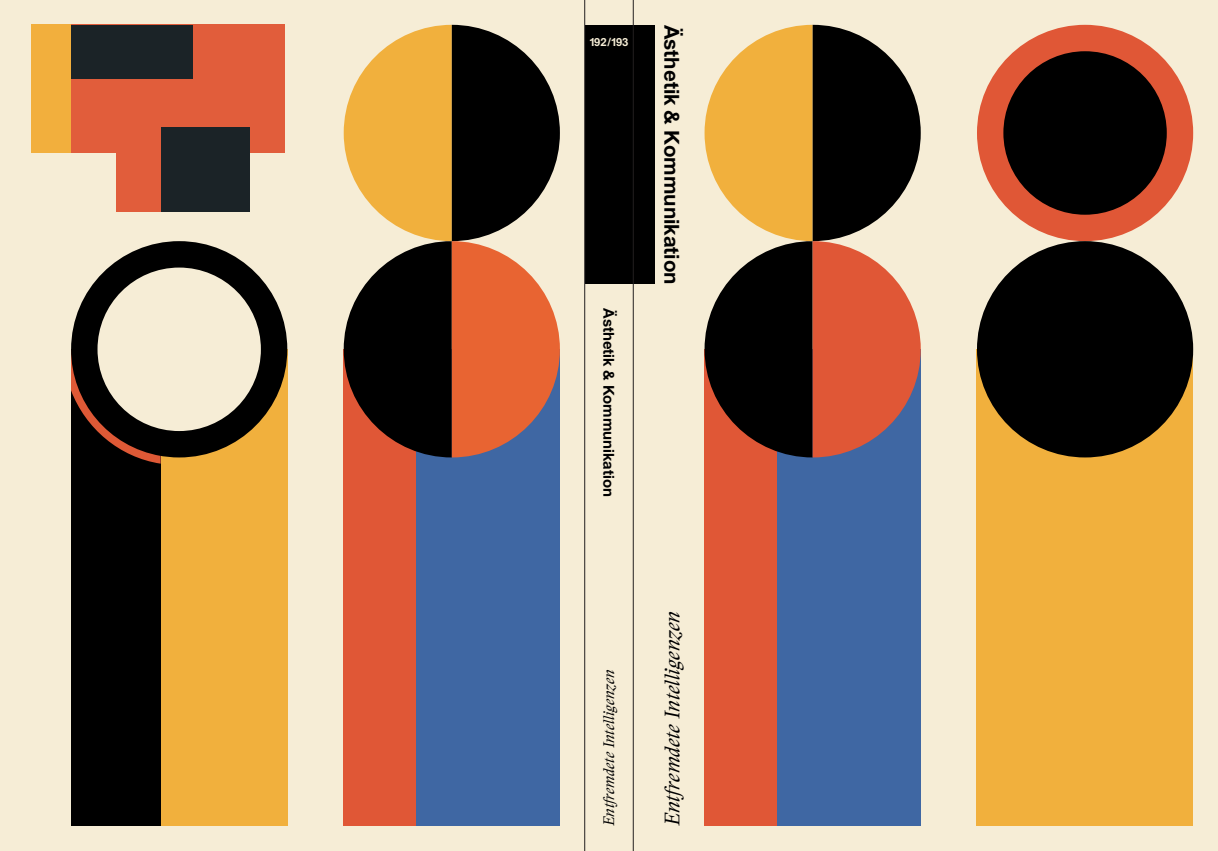
<style>
.page{position:relative;width:1218px;height:851px;background:#fff}
.page>*{position:absolute;margin:0;border:0;box-sizing:border-box;transform-origin:0 0}
.t1{font:italic 20.62px "Stanley";color:#000}
.t2{font:700 20.62px "Union";color:#000}
.t3{font:italic 15px "Stanley";color:#000}
.t4{font:700 15px "Union";color:#000}
.t5{font:700 11.25px "Union";letter-spacing:-.03em;color:#f6edd6}
</style>
<div class="page">
<div style="left:0;top:0;width:1218px;height:850px;background:#f6edd6"></div>
<div style="left:585px;top:25px;width:69px;height:258px;background:#000"></div>
<div style="left:977px;top:349px;width:216px;height:477px;background:#f1b03d"></div>
<div style="left:776px;top:349px;width:145px;height:477px;background:#3f67a3"></div>
<div style="left:704px;top:349px;width:72px;height:477px;background:#e05736"></div>
<div style="left:416px;top:349px;width:144px;height:477px;background:#3f67a3"></div>
<div style="left:344px;top:349px;width:72px;height:477px;background:#e05736"></div>
<div style="left:143px;top:349px;width:144px;height:477px;background:#f1b03d"></div>
<div style="left:71px;top:349px;width:90px;height:477px;background:#000"></div>
<div style="left:977px;top:25px;width:216px;height:216px;background:#e05736;border-radius:50%"></div>
<div style="left:71px;top:241px;width:216px;height:216px;background:#000;border-radius:50%"></div>
<div style="left:977px;top:241px;width:216px;height:216px;background:#000;border-radius:50%"></div>
<div style="left:1003px;top:51px;width:164px;height:164px;background:#000;border-radius:50%"></div>
<div style="left:98px;top:267px;width:163px;height:164px;background:#f6edd6;border-radius:50%"></div>
<svg style="left:704px;top:25px;width:217px;height:432px"></svg>
<svg style="left:344px;top:25px;width:216px;height:432px"></svg>
<svg style="left:71px;top:349px;width:90px;height:114px"></svg>
<div style="left:31px;top:25px;width:40px;height:128px;background:#f2af3d"></div>
<div style="left:117px;top:153px;width:45px;height:58px;background:#e15d3b"></div>
<div style="left:71px;top:25px;width:214px;height:128px;background:#e15d3b"></div>
<div style="left:162px;top:127px;width:88px;height:84px;background:#1b2327"></div>
<div style="left:71px;top:25px;width:122px;height:53px;background:#1b2327"></div>
<hr style="left:584px;top:0;width:1px;height:850px;background:#231f20">
<hr style="left:633px;top:0;width:1px;height:850px;background:#231f20">
<p class="t5" style="left:590px;top:35px;width:40px">192/193</p>
<p class="t4" style="left:618px;top:308px;width:190px;rotate:90deg">Ästhetik &amp; Kommunikation</p>
<h1 class="t2" style="left:684px;top:25px;width:261px;rotate:90deg">Ästhetik &amp; Kommunikation</h1>
<p class="t3" style="left:600px;top:826px;width:158px;rotate:-90deg">Entfremdete Intelligenzen</p>
<h1 class="t1" style="left:660px;top:826px;width:216px;rotate:-90deg">Entfremdete Intelligenzen</h1>
</div>
